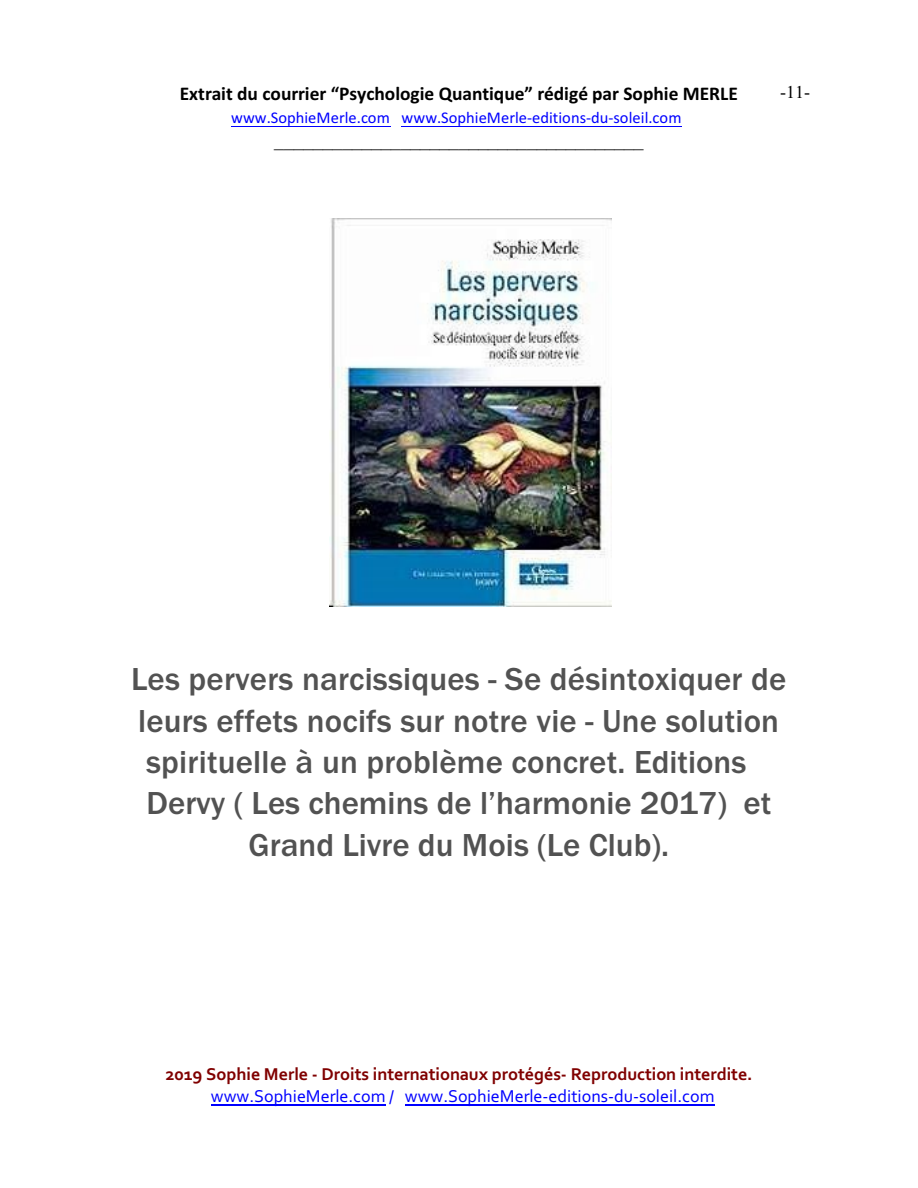
<style>
.page{position:relative;width:918px;height:1188px;background:#fff}
.page>*{position:absolute;margin:0;border:0;box-sizing:border-box;transform-origin:0 0}
.t1{font:500 33px "Franklin Gothic";letter-spacing:.005em;color:#525252}
.t2{font:700 19.5px "Calibri";color:#000}
.t3{font:19.5px "Times New Roman";color:#000}
.t4{font:700 18px "Corbel";color:#800000}
.t5{font:18px "Corbel";color:#00f}
.t6{font:18px "Times New Roman";color:#000}
.t7{font:16.5px "Calibri";color:#00f}
</style>
<div class="page">
<hr style="left:231px;top:126px;width:159px;height:1px;background:#00f">
<hr style="left:402px;top:126px;width:280px;height:1px;background:#00f">
<img style="left:330px;top:219px;width:282px;height:387px">
<hr style="left:211px;top:1105px;width:175px;height:1px;background:#00f">
<hr style="left:405px;top:1105px;width:309px;height:1px;background:#00f">
<p class="t2" style="left:180px;top:85px;width:560px">Extrait du courrier “Psychologie Quantique” rédigé par Sophie MERLE</p>
<p class="t7" style="left:231px;top:111px;width:452px">www.SophieMerle.com www.SophieMerle-editions-du-soleil.com</p>
<p class="t3" style="left:274px;top:133px;width:371px">______________________________________</p>
<p class="t6" style="left:780px;top:85px;width:31px">-11-</p>
<p class="t1" style="left:131px;top:667px;width:657px">Les pervers narcissiques - Se désintoxiquer de</p>
<p class="t1" style="left:138px;top:708px;width:643px">leurs effets nocifs sur notre vie - Une solution</p>
<p class="t1" style="left:146px;top:750px;width:602px">spirituelle à un problème concret. Editions</p>
<p class="t1" style="left:147px;top:791px;width:626px">Dervy ( Les chemins de l’harmonie 2017) et</p>
<p class="t1" style="left:249px;top:833px;width:422px">Grand Livre du Mois (Le Club).</p>
<p class="t4" style="left:165px;top:1067px;width:589px">2019 Sophie Merle - Droits internationaux protégés- Reproduction interdite.</p>
<p class="t5" style="left:211px;top:1089px;width:505px">www.SophieMerle.com / www.SophieMerle-editions-du-soleil.com</p>
</div>
